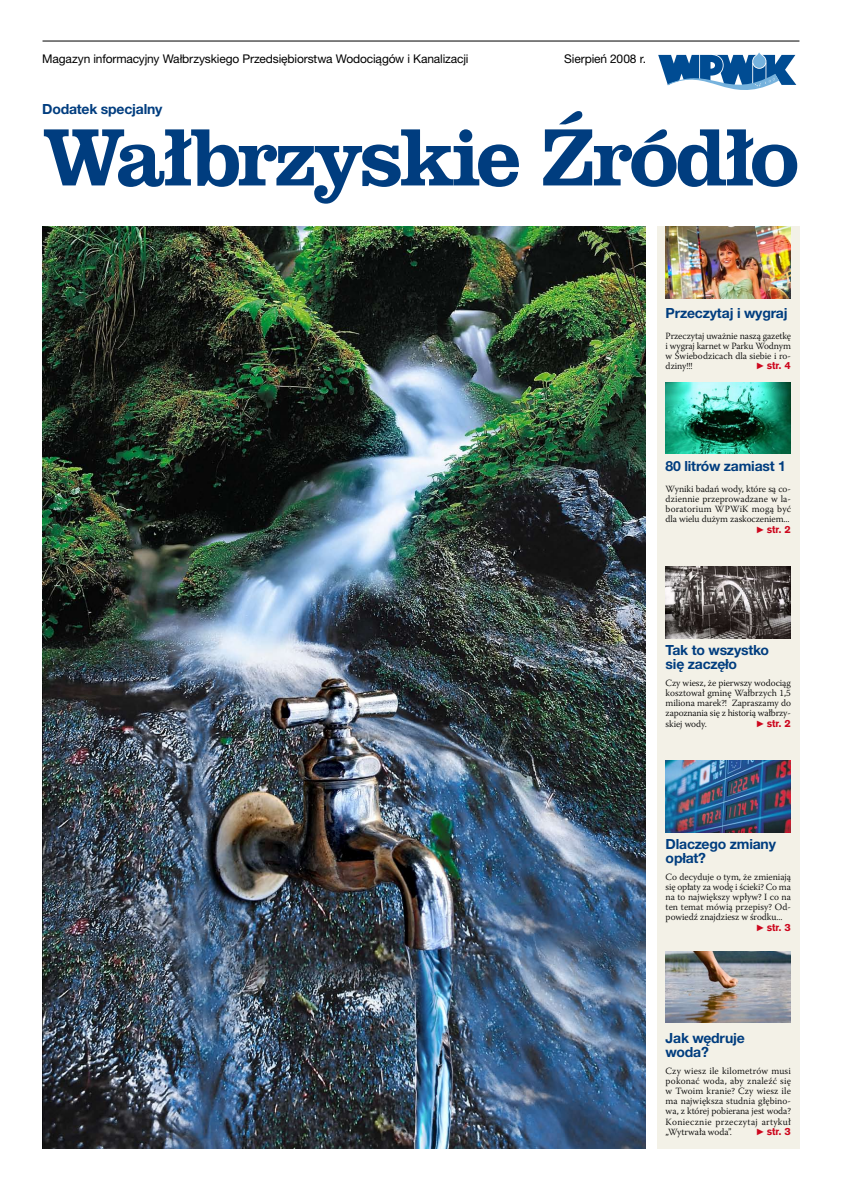
<style>
.page{position:relative;width:842px;height:1191px;background:#fff}
.page>*{position:absolute;margin:0;border:0;box-sizing:border-box;transform-origin:0 0}
.Test_zwykły___akapit{font:74px "Clarendon Hv PL";letter-spacing:-.055em;color:#003d7f}
.Zajawki_Title{font:700 14px/14px "Helvetica Neue CE";letter-spacing:-.015em;color:#003d7f}
.Test_zwykły___akapit-2{font:12px "Helvetica Neue CE";letter-spacing:-.015em;color:#000}
.Test_zwykły{font:300 9.5px/10.2px "Warnock Pro";letter-spacing:-.005em;color:#000;text-align:justify}
.strona{font:9px "Gothic 725 Blk PL";letter-spacing:-.01em;color:#cd071e}
.s1{font-family:"Newspaper Pi PL"}
</style>
<div class="page">
<img style="left:43px;top:226px;width:603px;height:922px">
<hr style="left:43px;top:41px;width:756px;height:1px;background:#000">
<svg style="left:658px;top:52px;width:139px;height:38px"></svg>
<div style="left:657px;top:226px;width:142px;height:922px;background:#f3f1e7"></div>
<img style="left:666px;top:226px;width:125px;height:72px">
<img style="left:666px;top:382px;width:125px;height:72px">
<img style="left:666px;top:566px;width:125px;height:72px">
<img style="left:666px;top:760px;width:125px;height:72px">
<img style="left:666px;top:951px;width:125px;height:72px">
<p class="Test_zwykły___akapit-2" style="left:42px;top:51px;width:428px">Magazyn informacyjny Wałbrzyskiego Przedsiębiorstwa Wodociągów i Kanalizacji</p>
<p class="Test_zwykły___akapit-2" style="left:564px;top:51px;width:83px">Sierpień 2008 r.</p>
<p class="Zajawki_Title" style="left:42px;top:102px;width:122px">Dodatek specjalny</p>
<p class="Test_zwykły___akapit" style="left:43px;top:105px;width:758px">Wałbrzyskie Źródło</p>
<p class="Zajawki_Title" style="left:666px;top:306px;width:123px">Przeczytaj i wygraj</p>
<p class="Test_zwykły" style="left:666px;top:330px;width:127px">Przeczytaj uważnie naszą gazetkę i wygraj karnet w Parku Wodnym w Świebodzicach dla siebie i ro&shy;dziny!!!</p>
<p class="strona" style="left:755px;top:359px;width:37px"><span class="s1">V</span> str. 4</p>
<p class="Zajawki_Title" style="left:666px;top:459px;width:122px">80 litrów zamiast 1</p>
<p class="Test_zwykły" style="left:666px;top:483px;width:127px">Wyniki badań wody, które są co&shy;dziennie przeprowadzane w la&shy;boratorium WPWiK mogą być dla wielu dużym zaskoczeniem...</p>
<p class="strona" style="left:755px;top:523px;width:37px"><span class="s1">V</span> str. 2</p>
<p class="Zajawki_Title" style="left:666px;top:643px;width:105px">Tak to wszystko się zaczęło</p>
<p class="Test_zwykły" style="left:666px;top:677px;width:127px">Czy wiesz, że pierwszy wodociąg kosztował gminę Wałbrzych 1,5 miliona marek?! Zapraszamy do zapoznania się z historią wałbrzy&shy;skiej wody.</p>
<p class="strona" style="left:755px;top:716px;width:37px"><span class="s1">V</span> str. 2</p>
<p class="Zajawki_Title" style="left:666px;top:837px;width:112px">Dlaczego zmiany opłat?</p>
<p class="Test_zwykły" style="left:666px;top:871px;width:127px">Co decyduje o tym, że zmieniają się opłaty za wodę i ścieki? Co ma na to największy wpływ? I co na ten temat mówią przepisy? Od&shy;powiedź znajdziesz w środku...</p>
<p class="strona" style="left:755px;top:921px;width:37px"><span class="s1">V</span> str. 3</p>
<p class="Zajawki_Title" style="left:666px;top:1031px;width:81px">Jak wędruje woda?</p>
<p class="Test_zwykły" style="left:666px;top:1065px;width:127px">Czy wiesz ile kilometrów musi pokonać woda, aby znaleźć się w Twoim kranie? Czy wiesz ile ma największa studnia głębino&shy;wa, z której pobierana jest woda?<br>Koniecznie przeczytaj artykuł „Wytrwała woda”.</p>
<p class="strona" style="left:755px;top:1125px;width:37px"><span class="s1">V</span> str. 3</p>
</div>
